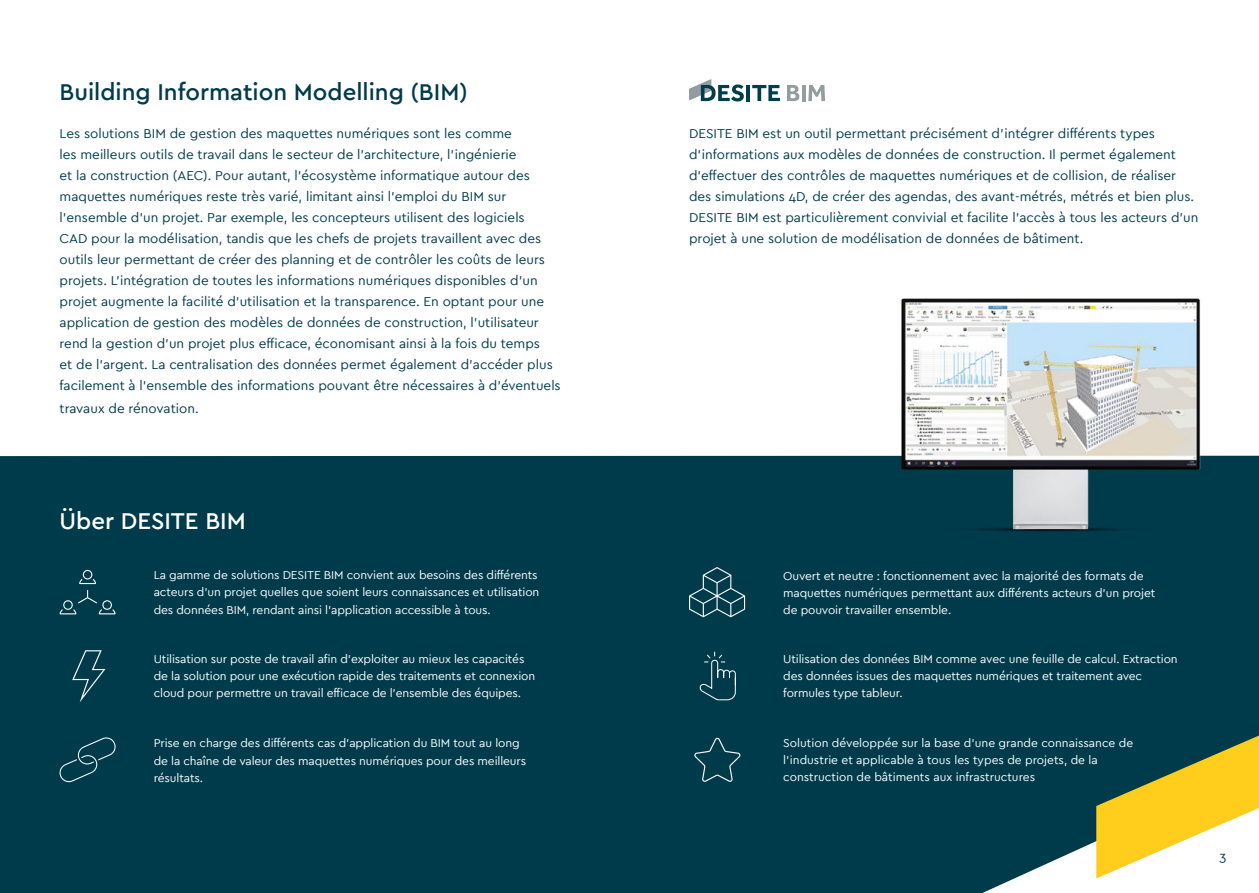
<style>
.page{position:relative;width:1259px;height:893px;background:#fff}
.page>*{position:absolute;margin:0;border:0;box-sizing:border-box;transform-origin:0 0}
.t1{font:500 24px "Cera";color:#003b4c}
.t2{font:500 24px "Cera";color:#fff}
.t3{font:13.5px/21px "Cera";color:#003b4c}
.t4{font:12px/17.2px "Cera";letter-spacing:-.01em;color:#fff}
</style>
<div class="page">
<div style="left:0;top:456px;width:1259px;height:437px;background:#003b4c"></div>
<svg style="left:1096px;top:735px;width:163px;height:143px"></svg>
<hr style="left:746px;top:85px;width:4px;height:16px;background:#003d4d">
<svg style="left:752px;top:85px;width:28px;height:16px"></svg>
<svg style="left:787px;top:85px;width:12px;height:16px"></svg>
<hr style="left:802px;top:85px;width:3px;height:16px;background:#939ca0">
<svg style="left:808px;top:85px;width:17px;height:16px"></svg>
<svg style="left:689px;top:79px;width:55px;height:22px"></svg>
<svg style="left:689px;top:567px;width:56px;height:50px;background:#225564"></svg>
<svg style="left:79px;top:570px;width:17px;height:14px"></svg>
<svg style="left:59px;top:590px;width:57px;height:24px"></svg>
<svg style="left:72px;top:650px;width:33px;height:52px;background:#1a4f5e"></svg>
<svg style="left:60px;top:737px;width:56px;height:45px;background:#134959"></svg>
<svg style="left:694px;top:738px;width:46px;height:44px;background:#164b5b"></svg>
<svg style="left:700px;top:652px;width:36px;height:48px;background:#1b4f5e"></svg>
<img style="left:814px;top:298px;width:445px;height:303px">
<h1 class="t1" style="left:60px;top:76px;width:410px">Building Information Modelling (BIM)</h1>
<p class="t3" style="left:60px;top:122px;width:503px">Les solutions BIM de gestion des maquettes numériques sont les comme<br>les meilleurs outils de travail dans le secteur de l’architecture, l’ingénierie<br>et la construction (AEC). Pour autant, l’écosystème informatique autour des maquettes numériques reste très varié, limitant ainsi l’emploi du BIM sur l’ensemble d’un projet. Par exemple, les concepteurs utilisent des logiciels<br>CAD pour la modélisation, tandis que les chefs de projets travaillent avec des outils leur permettant de créer des planning et de contrôler les coûts de leurs projets. L’intégration de toutes les informations numériques disponibles d’un projet augmente la facilité d’utilisation et la transparence. En optant pour une application de gestion des modèles de données de construction, l’utilisateur rend la gestion d’un projet plus efficace, économisant ainsi à la fois du temps<br>et de l’argent. La centralisation des données permet également d’accéder plus facilement à l’ensemble des informations pouvant être nécessaires à d’éventuels</p>
<p class="t3" style="left:60px;top:397px;width:141px">travaux de rénovation.</p>
<p class="t3" style="left:689px;top:122px;width:511px">DESITE BIM est un outil permettant précisément d’intégrer différents types d’informations aux modèles de données de construction. Il permet également d’effectuer des contrôles de maquettes numériques et de collision, de réaliser des simulations 4D, de créer des agendas, des avant-métrés, métrés et bien plus.<br>DESITE BIM est particulièrement convivial et facilite l’accès à tous les acteurs d’un projet à une solution de modélisation de données de bâtiment.</p>
<h1 class="t2" style="left:60px;top:505px;width:188px">Über DESITE BIM</h1>
<p class="t4" style="left:154px;top:566px;width:387px">La gamme de solutions DESITE BIM convient aux besoins des différents acteurs d’un projet quelles que soient leurs connaissances et utilisation des données BIM, rendant ainsi l’application accessible à tous.</p>
<p class="t4" style="left:783px;top:566px;width:373px">Ouvert et neutre : fonctionnement avec la majorité des formats de maquettes numériques permettant aux différents acteurs d’un projet de pouvoir travailler ensemble.</p>
<p class="t4" style="left:154px;top:650px;width:383px">Utilisation sur poste de travail afin d’exploiter au mieux les capacités de la solution pour une exécution rapide des traitements et connexion cloud pour permettre un travail efficace de l’ensemble des équipes.</p>
<p class="t4" style="left:783px;top:650px;width:396px">Utilisation des données BIM comme avec une feuille de calcul. Extraction des données issues des maquettes numériques et traitement avec formules type tableur.</p>
<p class="t4" style="left:154px;top:734px;width:374px">Prise en charge des différents cas d’application du BIM tout au long de la chaîne de valeur des maquettes numériques pour des meilleurs résultats.</p>
<p class="t4" style="left:783px;top:733px;width:351px">Solution développée sur la base d’une grande connaissance de l’industrie et applicable à tous les types de projets, de la construction de bâtiments aux infrastructures</p>
<p class="t3" style="left:1219px;top:845px;width:8px">3</p>
</div>
